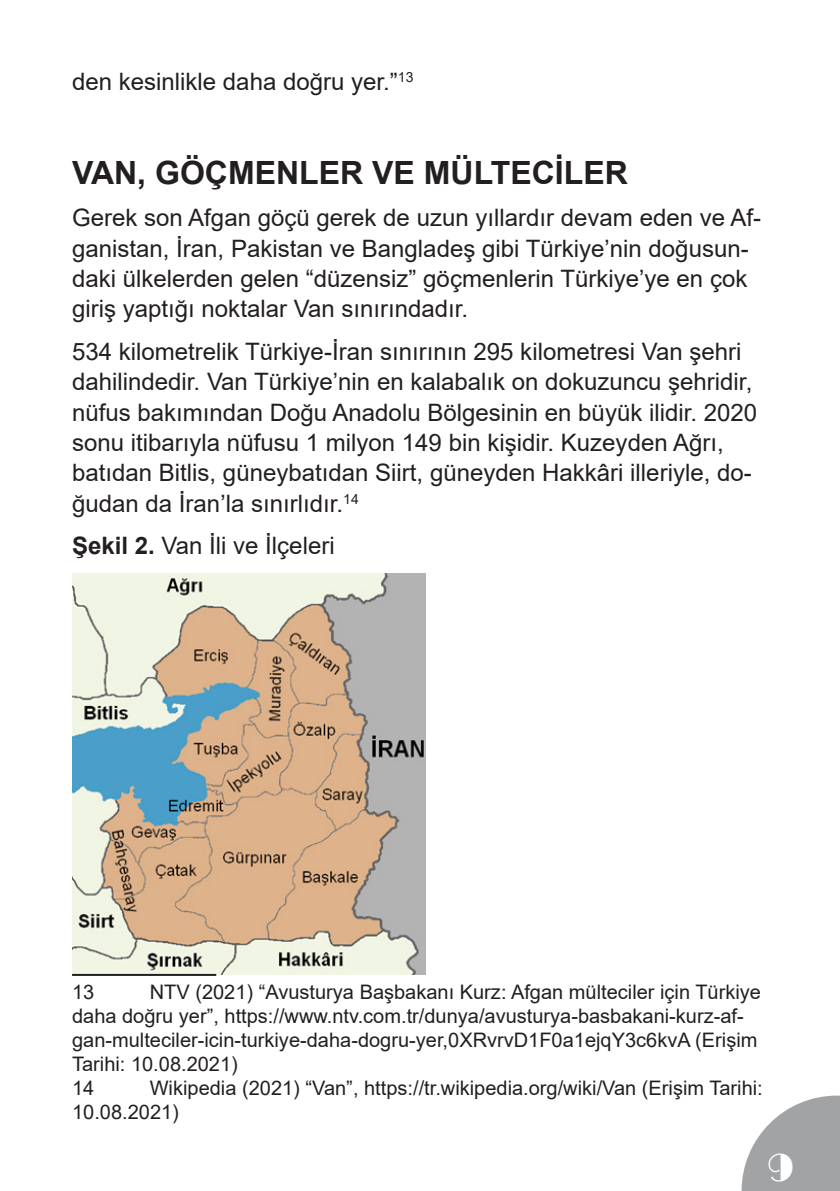
<style>
.page{position:relative;width:840px;height:1191px;background:#fff}
.page>*{position:absolute;margin:0;border:0;box-sizing:border-box;transform-origin:0 0}
.t1{font:40px "Broadway";color:#fff}
.t2{font:700 32px "Arial";color:#231f20}
.t3{font:24px/30.4px "Arial";color:#231f20}
.t4{font:20px/24px "Arial";color:#231f20}
.s1{font-weight:700}
</style>
<div class="page">
<svg style="left:741px;top:1095px;width:98px;height:96px"></svg>
<img style="left:73px;top:573px;width:352px;height:402px">
<hr style="left:72px;top:974px;width:144px;height:2px;background:#231f20">
<p class="t3" style="left:72px;top:66px;width:343px">den kesinlikle daha doğru yer.”<sup>13</sup></p>
<p class="t2" style="left:72px;top:150px;width:557px">VAN, GÖÇMENLER VE MÜLTECİLER</p>
<p class="t3" style="left:72px;top:202px;width:690px">Gerek son Afgan göçü gerek de uzun yıllardır devam eden ve Af&shy;ganistan, İran, Pakistan ve Bangladeş gibi Türkiye’nin doğusun&shy;daki ülkelerden gelen “düzensiz” göçmenlerin Türkiye’ye en çok giriş yaptığı noktalar Van sınırındadır.</p>
<p class="t3" style="left:72px;top:336px;width:686px">534 kilometrelik Türkiye-İran sınırının 295 kilometresi Van şehri dahilindedir. Van Türkiye’nin en kalabalık on dokuzuncu şehridir, nüfus bakımından Doğu Anadolu Bölgesinin en büyük ilidir. 2020 sonu itibarıyla nüfusu 1 milyon 149 bin kişidir. Kuzeyden Ağrı, batıdan Bitlis, güneybatıdan Siirt, güneyden Hakkâri illeriyle, do&shy;ğudan da İran’la sınırlıdır.<sup>14</sup></p>
<p class="t3" style="left:72px;top:530px;width:264px"><span class="s1">Şekil 2.</span> Van İli ve İlçeleri</p>
<p class="t4" style="left:72px;top:979px;width:690px;text-indent:78px">NTV (2021) “Avusturya Başbakanı Kurz: Afgan mülteciler için Türkiye daha doğru yer”, https://www.ntv.com.tr/dunya/avusturya-basbakani-kurz-af&shy;gan-multeciler-icin-turkiye-daha-dogru-yer,0XRvrvD1F0a1ejqY3c6kvA (Erişim Tarihi: 10.08.2021)</p>
<p class="t4" style="left:72px;top:1075px;width:24px">14</p>
<p class="t4" style="left:72px;top:979px;width:24px">13</p>
<p class="t4" style="left:72px;top:1075px;width:691px;text-indent:78px">Wikipedia (2021) “Van”, https://tr.wikipedia.org/wiki/Van (Erişim Tarihi:<br>10.08.2021)</p>
<p class="t1" style="left:767px;top:1144px;width:27px">9</p>
</div>
